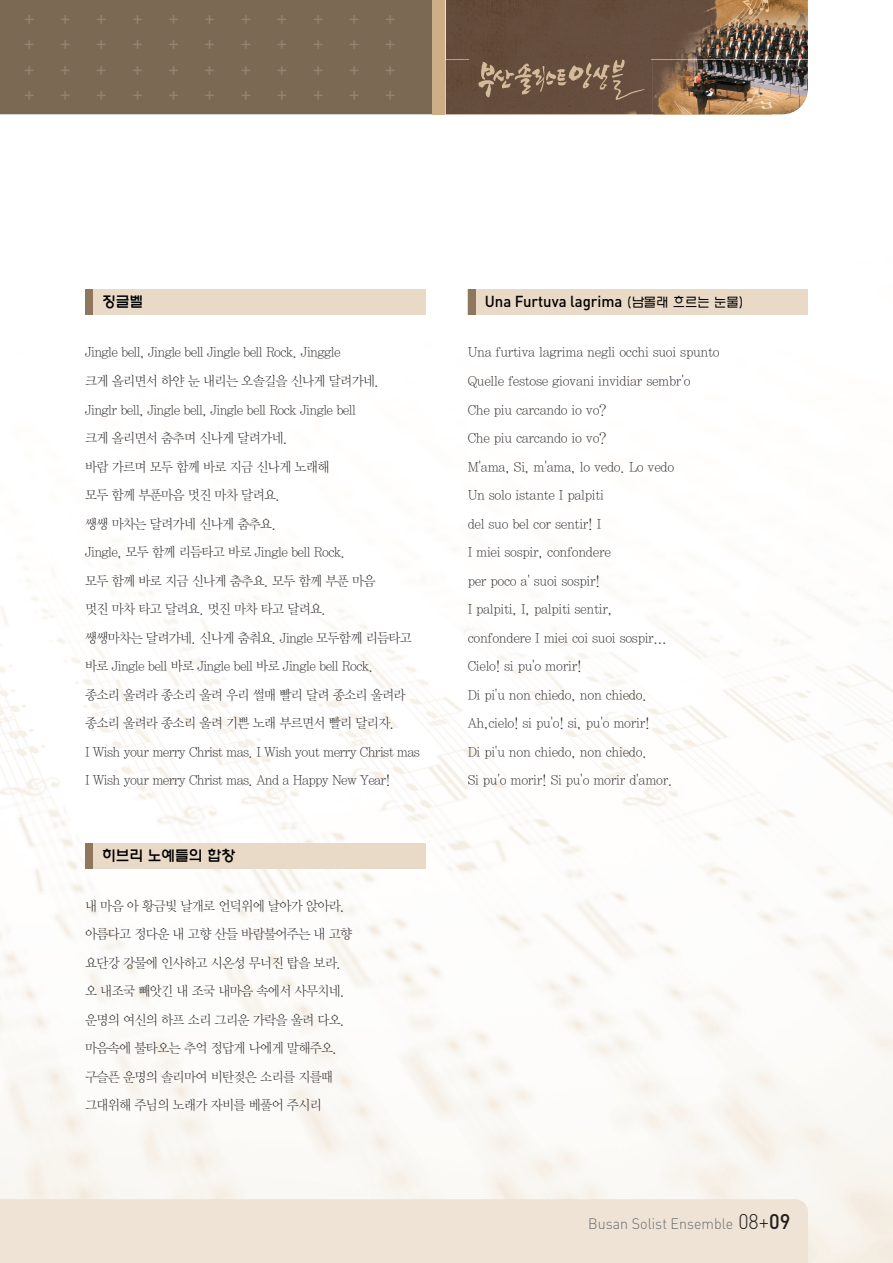
<style>
.page{position:relative;width:893px;height:1263px;background:#fff}
.page>*{position:absolute;margin:0;border:0;box-sizing:border-box;transform-origin:0 0}
.t1{font:21px/25.5px "DIN";color:#948370;text-align:justify}
.t2{font:500 15.75px "DIN";color:#000;scale:.95 1}
.t3{font:300 15px "DIN";color:#6c6d70;scale:.95 1}
.t4{font:15px "HY Wul Nun Medium Pro";color:#000;scale:.95 1}
.t5{font:13.5px/28.5px "YDVY Mj O11";letter-spacing:-.05em;color:#231f20;scale:.95 1}
.t6{font:13.5px/28.5px "YDVY Mj O11";letter-spacing:-.025em;color:#231f20;scale:.95 1}
.s1{font-family:"HY Wul Nun Light Pro";font-weight:400;font-size:13.5px}
.s2{font-size:21px;color:#231f20}
.s3{font-weight:500;font-size:21px;color:#231f20}
</style>
<div class="page">
<img style="left:0;top:114px;width:893px;height:1149px">
<div style="left:0;top:1199px;width:808px;height:64px;background:#eee3d4"></div>
<div style="left:0;top:52px;width:433px;height:62px;background:#7c6954"></div>
<div style="left:0;top:0;width:445px;height:52px;background:#7c6954"></div>
<div style="left:433px;top:0;width:339px;height:114px;background:#ceae87"></div>
<img style="left:653px;top:60px;width:155px;height:54px">
<div style="left:446px;top:60px;width:207px;height:54px;background:#654d3d"></div>
<img style="left:446px;top:0;width:362px;height:60px">
<img style="left:469px;top:54px;width:181px;height:52px">
<div style="left:85px;top:289px;width:340px;height:26px;background:#e9dac7"></div>
<div style="left:85px;top:289px;width:8px;height:26px;background:#8f775e"></div>
<div style="left:468px;top:289px;width:340px;height:26px;background:#e9dac7"></div>
<div style="left:468px;top:289px;width:7px;height:26px;background:#8f775e"></div>
<div style="left:85px;top:843px;width:340px;height:26px;background:#e9dac7"></div>
<div style="left:85px;top:843px;width:8px;height:26px;background:#8f775e"></div>
<h1 class="t1" style="left:24px;top:5px;width:374px">+++++++++++ +++++++++++ +++++++++++ +++++++++++</h1>
<p class="t4" style="left:102px;top:294px;width:45px">징글벨</p>
<p class="t5" style="left:85px;top:338px;width:354px">Jingle bell, Jingle bell Jingle bell Rock. Jinggle<br>크게 올리면서 하얀 눈 내리는 오솔길을 신나게 달려가네.<br>Jinglr bell, Jingle bell, Jingle bell Rock Jingle bell<br>크게 올리면서 춤추며 신나게 달려가네.<br>바람 가르며 모두 함께 바로 지금 신나게 노래해<br>모두 함께 부푼마음 멋진 마차 달려요.<br>쌩쌩 마차는 달려가네 신나게 춤추요.<br>Jingle, 모두 함께 리듬타고 바로 Jingle bell Rock.<br>모두 함께 바로 지금 신나게 춤추요. 모두 함께 부푼 마음<br>멋진 마차 타고 달려요. 멋진 마차 타고 달려요.<br>쌩쌩마차는 달려가네. 신나게 춤춰요. Jingle 모두함께 리듬타고 바로 Jingle bell 바로 Jingle bell 바로 Jingle bell Rock.<br>종소리 울려라 종소리 울려 우리 썰매 빨리 달려 종소리 울려라 종소리 울려라 종소리 울려 기쁜 노래 부르면서 빨리 달리자.<br>I Wish your merry Christ mas. I Wish yout merry Christ mas I Wish your merry Christ mas. And a Happy New Year!</p>
<p class="t4" style="left:102px;top:848px;width:141px">히브리 노예들의 합창</p>
<p class="t5" style="left:85px;top:892px;width:283px">내 마음 아 황금빛 날개로 언덕위에 날아가 앉아라. 아름다고 정다운 내 고향 산들 바람불어주는 내 고향 요단강 강물에 인사하고 시온성 무너진 탑을 보라. 오 내조국 빼앗긴 내 조국 내마음 속에서 사무치네. 운명의 여신의 하프 소리 그리운 가락을 울려 다오. 마음속에 불타오는 추억 정답게 나에게 말해주오. 구슬픈 운명의 솔리마여 비탄젖은 소리를 지를때 그대위해 주님의 노래가 자비를 베풀어 주시리</p>
<p class="t2" style="left:485px;top:292px;width:273px">Una Furtuva lagrima <span class="s1">(남몰래 흐르는 눈물)</span></p>
<p class="t6" style="left:468px;top:338px;width:267px">Una furtiva lagrima negli occhi suoi spunto<br>Quelle festose giovani invidiar sembr'o<br>Che piu carcando io vo?<br>Che piu carcando io vo?<br>M'ama, Si, m'ama, lo vedo. Lo vedo<br>Un solo istante I palpiti<br>del suo bel cor sentir! I<br>I miei sospir, confondere<br>per poco a' suoi sospir!<br>I palpiti, I, palpiti sentir,<br>confondere I miei coi suoi sospir...<br>Cielo! si pu'o morir!<br>Di pi'u non chiedo, non chiedo.<br>Ah,cielo! si pu'o! si, pu'o morir!<br>Di pi'u non chiedo, non chiedo.<br>Si pu'o morir! Si pu'o morir d'amor.</p>
<p class="t3" style="left:588px;top:1215px;width:214px">Busan Solist Ensemble <span class="s2">08+</span><span class="s3">09</span></p>
</div>
